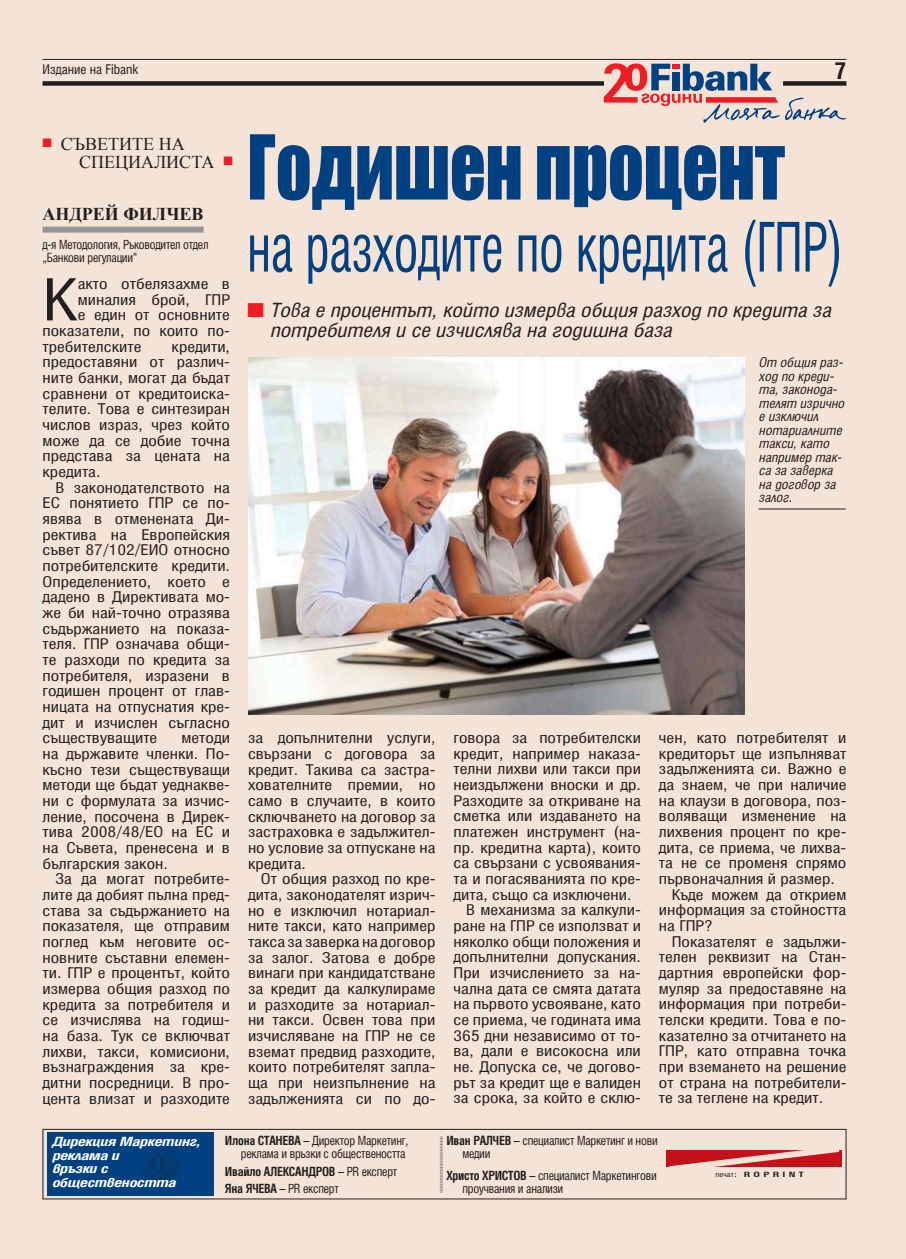
<style>
.page{position:relative;width:906px;height:1259px;background:#f4e4d7}
.page>*{position:absolute;margin:0;border:0;box-sizing:border-box;transform-origin:0 0}
.t1{font:82.5px "Impact";letter-spacing:-.005em;color:#014081;scale:.85 1}
.t2{font:69px "Hebar Cond XP";letter-spacing:-.005em;color:#014081;scale:.73 1}
.t3{font:58.5px "Hebar Cond XP";color:#231f20;scale:1.2 1}
.t4{font:23.55px "Hebar Cond XP Bold";color:#231f20}
.t5{font:19.8px/19.8px "Hebar Cond XP Italic";letter-spacing:.005em;color:#231f20;scale:1.08 1}
.t6{font:18px/18.6px "Times New Roman";color:#231f20}
.t7{font:700 18px "Times New Roman";color:#231f20}
.t8{font:15px/15.6px "Hebar Cond XP";color:#231f20;text-align:justify;scale:1.17 1}
.t9{font:13.5px/13.5px "Hebar Cond XP Italic";letter-spacing:.005em;color:#231f20}
.t10{font:13.5px "Hebar Cond XP";color:#231f20}
.t11{font:12.75px/13px "Hebar Cond XP";letter-spacing:-.02em;color:#231f20;scale:.95 1}
.t12{font:italic 12.75px/13.5px "Hebar Cond XP Bold";letter-spacing:-.025em;color:#fff;scale:1.31 1}
.t13{font:12.75px "Hebar Cond XP Bold";letter-spacing:-.02em;color:#231f20;scale:.95 1}
.t14{font:7.35px "Hebar Cond XP Bold";letter-spacing:.3em;color:#231f20;scale:1.16 1}
.s1{color:#ee1d23}
.s2{font-family:"Hebar Cond XP Bold"}
.s3{font-family:"Hebar Cond XP"}
</style>
<div class="page">
<div style="left:43px;top:227px;width:160px;height:6px;background:#939598"></div>
<hr style="left:43px;top:59px;width:803px;height:1px;background:#231f20">
<div style="left:43px;top:81px;width:803px;height:5px;background:#231f20"></div>
<div style="left:43px;top:1129px;width:803px;height:70px;border:1px solid #231f20"></div>
<div style="left:47px;top:1132px;width:166px;height:64px;background:#014081"></div>
<div style="left:136px;top:1141px;width:67px;height:56px;background:#014081"></div>
<svg style="left:143px;top:1149px;width:32px;height:31px"></svg>
<svg style="left:440px;top:1136px;width:3px;height:56px"></svg>
<svg style="left:666px;top:1142px;width:179px;height:34px"></svg>
<svg style="left:604px;top:63px;width:242px;height:60px"></svg>
<img style="left:248px;top:358px;width:496px;height:356px">
<hr style="left:758px;top:508px;width:87px;height:1px;background:#231f20">
<p class="t10" style="left:43px;top:63px;width:97px">Издание на Fibank</p>
<h3 class="t4" style="left:834px;top:58px;width:13px">7</h3>
<p class="t6" style="left:79px;top:134px;width:155px;text-indent:-37px"><sup>■</sup> Съветите на специалиста <sup>■</sup></p>
<h1 class="t1" style="left:247px;top:103px;width:634px">Годишен процент</h1>
<h2 class="t2" style="left:247px;top:213px;width:818px">на разходите по кредита (ГПР)</h2>
<h3 class="t5" style="left:270px;top:301px;width:521px;text-indent:-23px"><span class="s1">■</span> Това е процентът, който измерва общия разход по кредита за потребителя и се изчислява на годишна база</h3>
<p class="t9" style="left:758px;top:356px;width:87px">От общия раз&shy;ход по креди&shy;та, законода&shy;телят изрично е изключил нотариалните такси, като например так&shy;са за заверка на договор за залог.</p>
<p class="t7" style="left:43px;top:202px;width:162px">Андрей Филчев</p>
<p class="t11" style="left:43px;top:239px;width:176px">д-я Методология, Ръководител отдел „Банкови регулации”</p>
<h3 class="t3" style="left:43px;top:271px;width:31px">К</h3>
<p class="t8" style="left:78px;top:277px;width:132px">акто отбелязахме в</p>
<p class="t8" style="left:78px;top:292px;width:132px">миналия брой, ГПР</p>
<p class="t8" style="left:78px;top:308px;width:132px">е един от основните</p>
<p class="t8" style="left:43px;top:324px;width:162px">показатели, по които по-</p>
<p class="t8" style="left:43px;top:339px;width:86px">требителските</p>
<p class="t8" style="left:43px;top:339px;width:162px;text-indent:129px">кредити, предоставяни от различ&shy;ните банки, могат да бъдат сравнени от кредитоиска&shy;телите. Това е синтезиран числов израз, чрез който може да се добие точна представа за цената на кредита.</p>
<p class="t8" style="left:43px;top:480px;width:162px;text-indent:13px">В законодателството на ЕС понятието ГПР се по&shy;явява в отменената Ди&shy;ректива на Европейския съвет 87/102/ЕИО относно потребителските кредити.<br>Определението, което е дадено в Директивата мо&shy;же би най-точно отразява съдържанието на показа&shy;теля. ГПР означава общи&shy;те разходи по кредита за потребителя, изразени в годишен процент от глав&shy;ницата на отпуснатия кре&shy;дит и изчислен съгласно съществуващите</p>
<p class="t8" style="left:659px;top:730px;width:162px">чен, като потребителят и</p>
<p class="t8" style="left:659px;top:746px;width:162px">кредиторът ще изпълняват</p>
<p class="t8" style="left:659px;top:762px;width:162px">задълженията си. Важно е</p>
<p class="t8" style="left:659px;top:777px;width:162px">да знаем, че при наличие</p>
<p class="t8" style="left:659px;top:793px;width:162px">на клаузи в договора, поз-</p>
<p class="t8" style="left:659px;top:809px;width:162px">воляващи изменение на</p>
<p class="t8" style="left:659px;top:824px;width:162px">лихвения процент по кре-</p>
<p class="t8" style="left:659px;top:840px;width:162px">дита, се приема, че лихва-</p>
<p class="t8" style="left:659px;top:856px;width:162px">та не се променя спрямо</p>
<p class="t8" style="left:659px;top:871px;width:152px">първоначалния й размер.</p>
<p class="t8" style="left:672px;top:887px;width:151px">Къде можем да открием</p>
<p class="t8" style="left:659px;top:903px;width:162px">информация за стойността</p>
<p class="t8" style="left:659px;top:918px;width:47px">на ГПР?</p>
<p class="t8" style="left:672px;top:934px;width:151px">Показателят е задължи-</p>
<p class="t8" style="left:659px;top:950px;width:162px">телен реквизит на Стан-</p>
<p class="t8" style="left:659px;top:965px;width:162px">дартния европейски фор-</p>
<p class="t8" style="left:659px;top:981px;width:162px">муляр за предоставяне на</p>
<p class="t8" style="left:659px;top:997px;width:162px">информация при потреби-</p>
<p class="t8" style="left:659px;top:1012px;width:162px">телски кредити. Това е по-</p>
<p class="t8" style="left:659px;top:1028px;width:162px">казателно за отчитането на</p>
<p class="t8" style="left:659px;top:1044px;width:162px">ГПР, като отправна точка</p>
<p class="t8" style="left:659px;top:1059px;width:162px">при вземането на решение</p>
<p class="t8" style="left:659px;top:1075px;width:162px">от страна на потребители-</p>
<p class="t8" style="left:659px;top:1091px;width:142px">те за теглене на кредит.</p>
<p class="t8" style="left:453px;top:731px;width:162px">говора за потребителски</p>
<p class="t8" style="left:453px;top:746px;width:162px">кредит, например наказа-</p>
<p class="t8" style="left:453px;top:762px;width:162px">телни лихви или такси при</p>
<p class="t8" style="left:453px;top:778px;width:162px">неиздължени вноски и др.</p>
<p class="t8" style="left:453px;top:793px;width:162px">Разходите за откриване на</p>
<p class="t8" style="left:453px;top:809px;width:162px">сметка или издаването на</p>
<p class="t8" style="left:453px;top:825px;width:162px">платежен инструмент (на-</p>
<p class="t8" style="left:453px;top:840px;width:162px">пр. кредитна карта), които</p>
<p class="t8" style="left:453px;top:856px;width:162px">са свързани с усвоявания-</p>
<p class="t8" style="left:453px;top:872px;width:162px">та и погасяванията по кре-</p>
<p class="t8" style="left:453px;top:887px;width:154px">дита, също са изключени.</p>
<p class="t8" style="left:466px;top:903px;width:151px">В механизма за калкули-</p>
<p class="t8" style="left:453px;top:919px;width:162px">ране на ГПР се използват и</p>
<p class="t8" style="left:453px;top:934px;width:162px">няколко общи положения и</p>
<p class="t8" style="left:453px;top:950px;width:162px">допълнителни допускания.</p>
<p class="t8" style="left:453px;top:965px;width:162px">При изчислението за на-</p>
<p class="t8" style="left:453px;top:981px;width:162px">чална дата се смята датата</p>
<p class="t8" style="left:453px;top:997px;width:162px">на първото усвояване, като</p>
<p class="t8" style="left:453px;top:1012px;width:162px">се приема, че годината има</p>
<p class="t8" style="left:453px;top:1028px;width:162px">365 дни независимо от то-</p>
<p class="t8" style="left:453px;top:1044px;width:162px">ва, дали е високосна или</p>
<p class="t8" style="left:453px;top:1059px;width:162px">не. Допуска се, че догово-</p>
<p class="t8" style="left:453px;top:1075px;width:162px">рът за кредит ще е валиден</p>
<p class="t8" style="left:453px;top:1091px;width:162px">за срока, за който е склю-</p>
<p class="t8" style="left:248px;top:731px;width:162px">за допълнителни услуги, свързани с договора за кредит. Такива са застра&shy;хователните премии, но само в случаите, в които сключването на договор за застраховка е задължител&shy;но условие за отпускане на кредита.</p>
<p class="t8" style="left:248px;top:872px;width:162px;text-indent:13px">От общия разход по кре&shy;дита, законодателят изрич&shy;но е изключил нотариал&shy;ните такси, като например такса за заверка на договор за залог. Затова е добре винаги при кандидатстване за кредит да калкулираме и разходите за нотариал&shy;ни такси. Освен това при изчисляване на ГПР не се вземат предвид разходите, които потребителят запла&shy;ща при неизпълнение на задълженията си по до-</p>
<p class="t8" style="left:43px;top:731px;width:162px;text-indent:139px">методи на държавите членки. По&shy;късно тези съществуващи методи ще бъдат уеднакве&shy;ни с формулата за изчис&shy;ление, посочена в Дирек&shy;тива 2008/48/ЕО на ЕС и на Съвета, пренесена и в българския закон.</p>
<p class="t8" style="left:43px;top:872px;width:162px;text-indent:13px">За да могат потребите&shy;лите да добият пълна пред&shy;става за съдържанието на показателя, ще отправим поглед към неговите ос&shy;новните съставни елемен&shy;ти. ГПР е процентът, който измерва общия разход по кредита за потребителя и се изчислява на годиш&shy;на база. Тук се включват лихви, такси, комисиони, възнаграждения за кре&shy;дитни посредници. В про&shy;цента влизат и разходите</p>
<p class="t12" style="left:52px;top:1135px;width:115px">Дирекция Маркетинг, реклама и<br>връзки с обществеността</p>
<p class="t11" style="left:225px;top:1134px;width:195px;text-align:right"><span class="s2">Илона Станева</span> – Директор Маркетинг, реклама и връзки с обществеността</p>
<p class="t13" style="left:225px;top:1164px;width:183px">Ивайло Александров <span class="s3">– PR експерт</span></p>
<p class="t11" style="left:225px;top:1182px;width:121px"><span class="s2">Яна ЯЧЕВА</span> – PR експерт</p>
<p class="t11" style="left:462px;top:1134px;width:207px;text-indent:-16px"><span class="s2">Иван Ралчев</span> – специалист Маркетинг и нови медии</p>
<p class="t11" style="left:462px;top:1169px;width:206px;text-indent:-16px"><span class="s2">Христо Христов</span> – специалист Маркетингови проучвания и анализи</p>
<p class="t14" style="left:715px;top:1171px;width:78px"><span class="s3">печат</span>: ROPRINT</p>
</div>
